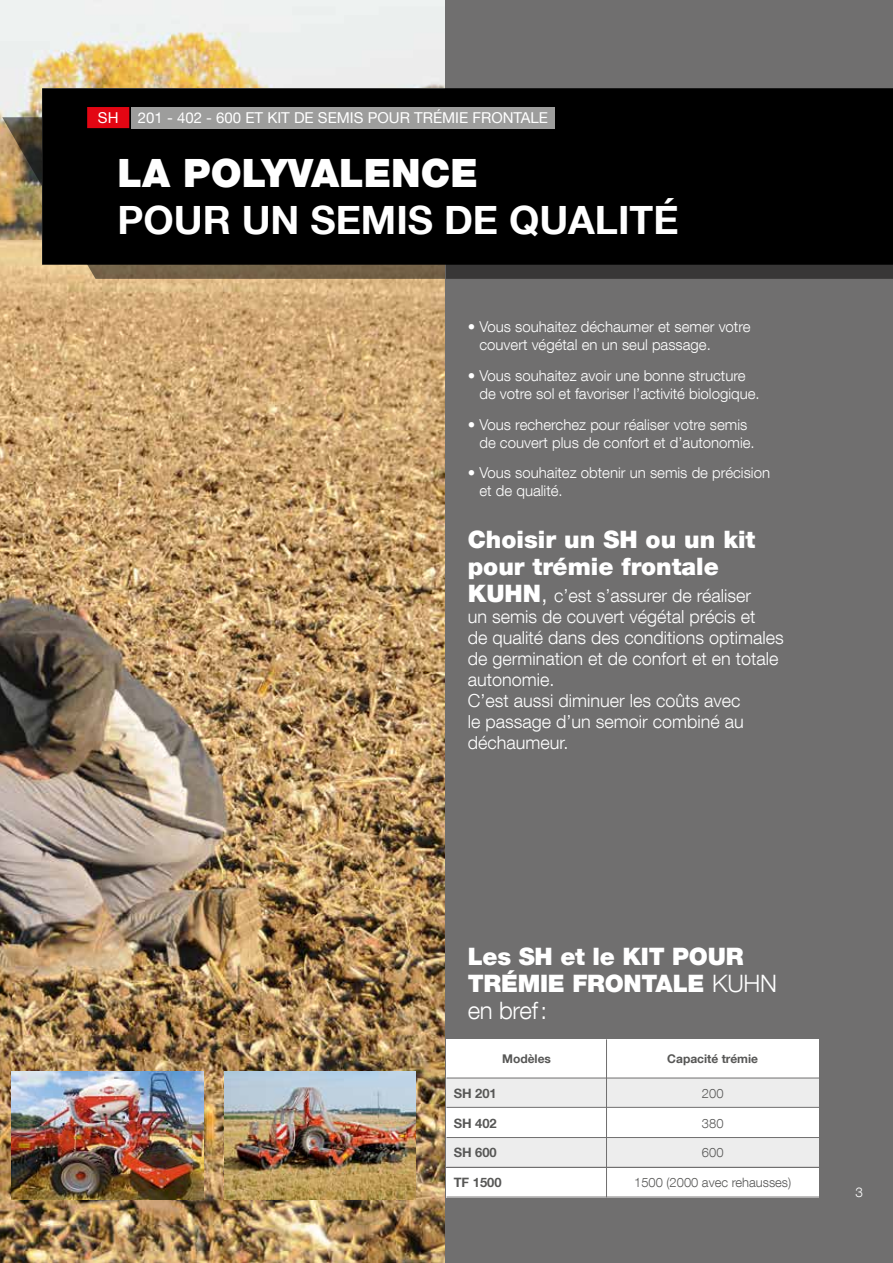
<style>
.page{position:relative;width:893px;height:1263px;background:#fff}
.page>*{position:absolute;margin:0;border:0;box-sizing:border-box;transform-origin:0 0}
.t1{font:700 39px "Helvetica Neue LT Com";color:#fff}
.t2{font:900 39px "Helvetica Neue LT Com";color:#fff}
.t3{font:900 24px/27px "Helvetica Neue LT Com";color:#fff}
.t4{font:300 18px/21px "Helvetica Neue LT Com";color:#fff}
.t5{font:300 15px/18px "Helvetica Neue LT Com";color:#fff}
.t6{font:15px "Helvetica Neue LT Com";color:#fff}
.t7{font:300 13.5px "Helvetica Neue LT Com";color:#fff}
.t8{font:300 12.9px "Helvetica Neue LT Com";color:#575756}
.t9{font:700 12.9px "Helvetica Neue LT Com";color:#575756}
.t10{font:700 12px "Helvetica Neue LT Com";color:#575756}
.s1{font-weight:900;font-size:24px}
.s2{font-size:24px}
.s3{font-weight:300}
</style>
<div class="page">
<img style="left:0;top:0;width:446px;height:1263px">
<img style="left:224px;top:1071px;width:192px;height:128px">
<img style="left:12px;top:1071px;width:191px;height:128px">
<img style="left:2px;top:117px;width:350px;height:162px">
<div style="left:446px;top:0;width:447px;height:1263px;background:#706f6f"></div>
<svg style="left:352px;top:265px;width:541px;height:14px;background:#423e3a"></svg>
<div style="left:42px;top:88px;width:851px;height:177px;background:#000"></div>
<div style="left:446px;top:1039px;width:161px;height:39px;background:#fff"></div>
<div style="left:446px;top:1078px;width:161px;height:30px;background:#ededed"></div>
<div style="left:446px;top:1137px;width:161px;height:30px;background:#ededed"></div>
<div style="left:607px;top:1078px;width:212px;height:30px;background:#ededed"></div>
<div style="left:607px;top:1137px;width:212px;height:30px;background:#ededed"></div>
<div style="left:446px;top:1108px;width:161px;height:30px;background:#fff"></div>
<div style="left:607px;top:1108px;width:212px;height:30px;background:#fff"></div>
<div style="left:446px;top:1168px;width:161px;height:29px;background:#fff"></div>
<div style="left:607px;top:1168px;width:212px;height:29px;background:#fff"></div>
<div style="left:607px;top:1039px;width:212px;height:39px;background:#fff"></div>
<hr style="left:446px;top:1077px;width:373px;height:1px;background:#706f6f">
<hr style="left:606px;top:1039px;width:1px;height:158px;background:#706f6f">
<hr style="left:446px;top:1137px;width:373px;height:1px;background:#706f6f">
<hr style="left:446px;top:1107px;width:373px;height:1px;background:#706f6f">
<div style="left:131px;top:107px;width:423px;height:21px;background:#9d9d9c"></div>
<p class="t6" style="left:98px;top:108px;width:22px">SH</p>
<p class="t6" style="left:138px;top:108px;width:412px">201 - 402 - 600 ET KIT DE SEMIS POUR TRÉMIE FRONTALE</p>
<h1 class="t2" style="left:117px;top:150px;width:362px">LA POLYVALENCE</h1>
<h1 class="t1" style="left:117px;top:195px;width:563px">POUR UN SEMIS DE QUALITÉ</h1>
<p class="t5" style="left:479px;top:317px;width:273px;text-indent:-12px">• Vous souhaitez déchaumer et semer votre couvert végétal en un seul passage.</p>
<p class="t5" style="left:479px;top:366px;width:282px;text-indent:-12px">• Vous souhaitez avoir une bonne structure de votre sol et favoriser l’activité biologique.</p>
<p class="t5" style="left:479px;top:415px;width:277px;text-indent:-12px">• Vous recherchez pour réaliser votre semis de couvert plus de confort et d’autonomie.</p>
<p class="t5" style="left:479px;top:464px;width:292px;text-indent:-12px">• Vous souhaitez obtenir un semis de précision et de qualité.</p>
<h2 class="t3" style="left:468px;top:526px;width:289px">Choisir un SH ou un kit pour trémie frontale</h2>
<p class="t4" style="left:468px;top:585px;width:318px"><span class="s1">KUHN</span><span class="s2">,</span> c’est s’assurer de réaliser<br>un semis de couvert végétal précis et<br>de qualité dans des conditions optimales de germination et de confort et en totale autonomie.<br>C’est aussi diminuer les coûts avec<br>le passage d’un semoir combiné au déchaumeur.</p>
<h2 class="t3" style="left:468px;top:942px;width:311px">Les SH et le KIT POUR<br>TRÉMIE FRONTALE <span class="s3">KUHN en bref:</span></h2>
<p class="t10" style="left:502px;top:1051px;width:50px">Modèles</p>
<p class="t9" style="left:454px;top:1085px;width:45px">SH 201</p>
<p class="t10" style="left:667px;top:1051px;width:92px">Capacité trémie</p>
<p class="t8" style="left:702px;top:1085px;width:23px">200</p>
<p class="t9" style="left:454px;top:1115px;width:45px">SH 402</p>
<p class="t8" style="left:702px;top:1115px;width:23px">380</p>
<p class="t9" style="left:454px;top:1144px;width:45px">SH 600</p>
<p class="t8" style="left:702px;top:1144px;width:23px">600</p>
<p class="t9" style="left:454px;top:1174px;width:49px">TF 1500</p>
<p class="t8" style="left:634px;top:1175px;width:159px">1500 (2000 avec rehausses)</p>
<p class="t7" style="left:855px;top:1184px;width:9px">3</p>
</div>
